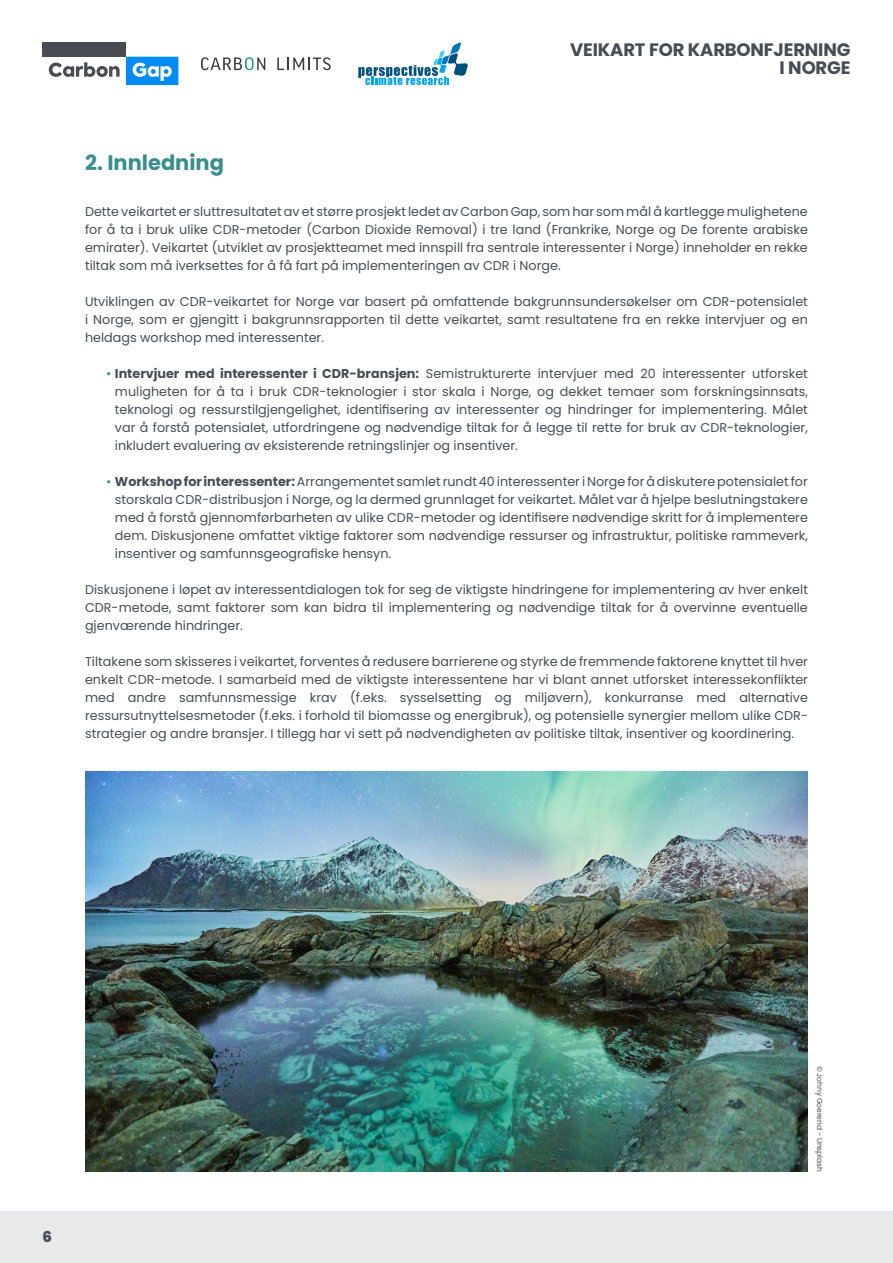
<style>
.page{position:relative;width:893px;height:1263px;background:#fff}
.page>*{position:absolute;margin:0;border:0;box-sizing:border-box;transform-origin:0 0}
.t1{font:700 21px "Poppins";color:#398e8e}
.t2{font:700 18px/18px "Poppins";letter-spacing:-.01em;color:#4a4b53}
.t3{font:800 15px "Poppins";color:#4a4b53}
.t4{font:12.75px/18px "Poppins";color:#4a4b53;text-align:justify}
.t5{font:7.5px "Poppins";letter-spacing:-.01em;color:#4a4b53}
.s1{color:#398e8e}
.s2{font-weight:700}
</style>
<div class="page">
<div style="left:0;top:1212px;width:893px;height:51px;background:#e9e8ea"></div>
<img style="left:85px;top:772px;width:723px;height:399px">
<div style="left:43px;top:43px;width:83px;height:14px;background:#4a4b53"></div>
<svg style="left:49px;top:62px;width:71px;height:15px"></svg>
<svg style="left:126px;top:57px;width:52px;height:28px"></svg>
<div style="left:170px;top:57px;width:8px;height:8px;background:#008bf6"></div>
<svg style="left:201px;top:57px;width:64px;height:13px"></svg>
<svg style="left:277px;top:57px;width:54px;height:13px"></svg>
<svg style="left:358px;top:42px;width:110px;height:43px"></svg>
<h2 class="t2" style="left:779px;top:41px;width:71px;text-indent:-209px">Veikart for karbonfjerning iNorge</h2>
<h1 class="t1" style="left:85px;top:150px;width:141px">2. Innledning</h1>
<p class="t4" style="left:85px;top:203px;width:724px">Dette veikartet er sluttresultatet av et større prosjekt ledet av Carbon Gap, som har som mål å kartlegge mulighetene for å ta i bruk ulike CDR-metoder (Carbon Dioxide Removal) i tre land (Frankrike, Norge og De forente arabiske emirater). Veikartet (utviklet av prosjektteamet med innspill fra sentrale interessenter i Norge) inneholder en rekke tiltak som må iverksettes for å få fart på implementeringen av CDR i Norge.</p>
<p class="t4" style="left:85px;top:293px;width:724px">Utviklingen av CDR-veikartet for Norge var basert på omfattende bakgrunnsundersøkelser om CDR-potensialet i Norge, som er gjengitt i bakgrunnsrapporten til dette veikartet, samt resultatene fra en rekke intervjuer og en heldags workshop med interessenter.</p>
<p class="t4" style="left:115px;top:365px;width:694px;text-indent:-9px"><span class="s1">•</span> <span class="s2">Intervjuer med interessenter i CDR-bransjen:</span> Semistrukturerte intervjuer med 20 interessenter utforsket muligheten for å ta i bruk CDR-teknologier i stor skala i Norge, og dekket temaer som forskningsinnsats, teknologi og ressurstilgjengelighet, identifisering av interessenter og hindringer for implementering. Målet var å forstå potensialet, utfordringene og nødvendige tiltak for å legge til rette for bruk av CDR-teknologier, inkludert evaluering av eksisterende retningslinjer og insentiver.</p>
<p class="t4" style="left:115px;top:473px;width:694px;text-indent:-9px"><span class="s1">•</span> <span class="s2">Workshop for interessenter:</span>Arrangementet samlet rundt 40 interessenter i Norge for å diskutere potensialet for storskala CDR-distribusjon i Norge, og la dermed grunnlaget for veikartet. Målet var å hjelpe beslutningstakere med å forstå gjennomførbarheten av ulike CDR-metoder og identifisere nødvendige skritt for å implementere dem. Diskusjonene omfattet viktige faktorer som nødvendige ressurser og infrastruktur, politiske rammeverk, insentiver og samfunnsgeografiske hensyn.</p>
<p class="t4" style="left:85px;top:581px;width:724px">Diskusjonene i løpet av interessentdialogen tok for seg de viktigste hindringene for implementering av hver enkelt CDR-metode, samt faktorer som kan bidra til implementering og nødvendige tiltak for å overvinne eventuelle gjenværende hindringer.</p>
<p class="t4" style="left:85px;top:653px;width:724px">Tiltakene som skisseres i veikartet, forventes å redusere barrierene og styrke de fremmende faktorene knyttet til hver enkelt CDR-metode. I samarbeid med de viktigste interessentene har vi blant annet utforsket interessekonflikter med andre samfunnsmessige krav (f.eks. sysselsetting og miljøvern), konkurranse med alternative ressursutnyttelsesmetoder (f.eks. i forhold til biomasse og energibruk), og potensielle synergier mellom ulike CDR&shy;strategier og andre bransjer. I tillegg har vi sett på nødvendigheten av politiske tiltak, insentiver og koordinering.</p>
<p class="t3" style="left:43px;top:1228px;width:11px">6</p>
<p class="t5" style="left:824px;top:1066px;width:107px;rotate:90deg">© Johny Goerend - Unsplash</p>
</div>
